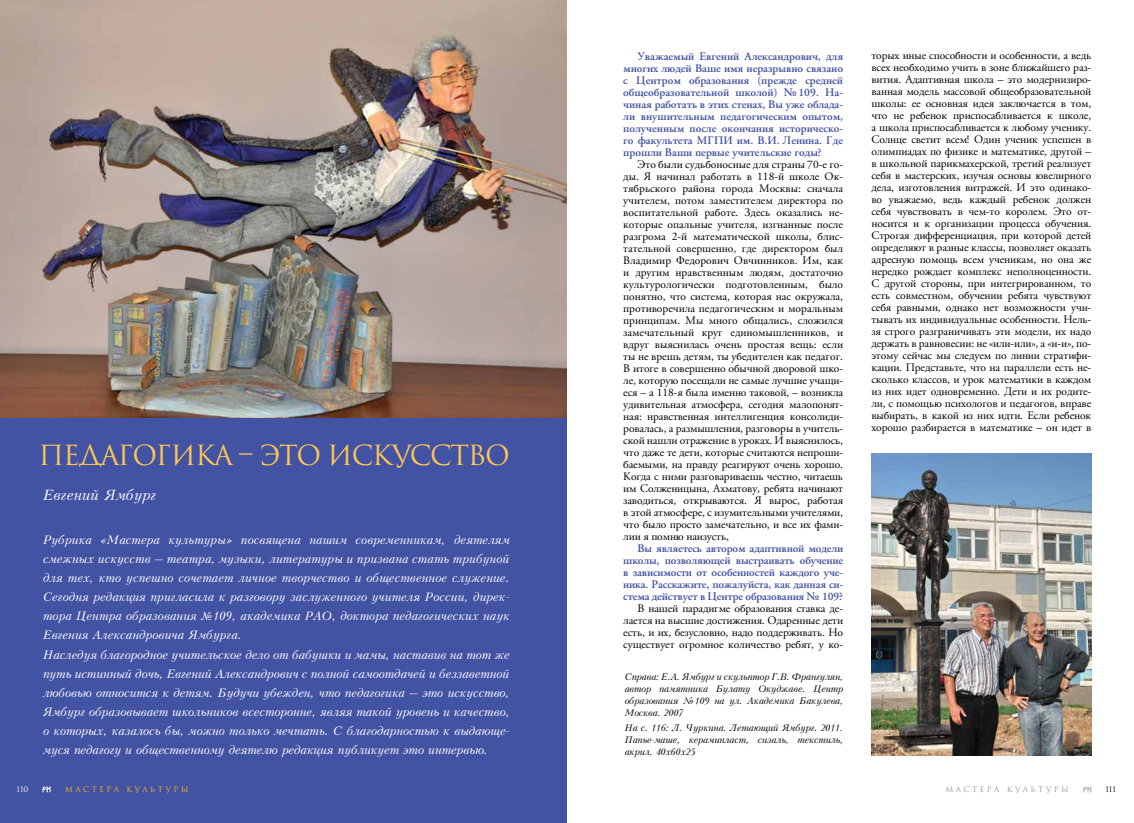
<style>
.page{position:relative;width:1134px;height:823px;background:#fff}
.page>*{position:absolute;margin:0;border:0;box-sizing:border-box;transform-origin:0 0}
.t1{font:27px "Romul";letter-spacing:-.05em;color:#ffc853}
.t2{font:italic 14px "Kudryashev";color:#fff}
.t3{font:11.5px/12px "APC Garamond";letter-spacing:-.01em;color:#000;text-align:justify}
.t4{font:italic 11.5px/19px "Kudrashov";letter-spacing:-.01em;color:#fff}
.t5{font:600 11.5px/12px "APC Garamond";letter-spacing:-.005em;color:#4353a4;text-align:justify}
.t6{font:italic 9px/12px "Kudryashev";letter-spacing:-.02em;color:#000;text-align:justify}
.t7{font:7.5px "Romul";letter-spacing:.33em;color:#939598}
.t8{font:7.5px "Romul";letter-spacing:.33em;color:#fdba12}
.t9{font:7.5px "Romul";color:#000}
.t10{font:7.5px "Romul";color:#fff}
.s1{font-family:"Times"}
</style>
<div class="page">
<svg style="left:1083px;top:786px;width:8px;height:6px"></svg>
<div style="left:0;top:0;width:567px;height:822px;background:#4353a4"></div>
<svg style="left:43px;top:786px;width:8px;height:5px"></svg>
<img style="left:0;top:0;width:567px;height:417px">
<img style="left:872px;top:453px;width:219px;height:301px">
<h1 class="t1" style="left:38px;top:439px;width:473px">Педагогика – это искусство</h1>
<p class="t2" style="left:43px;top:486px;width:115px">Евгений Ямбург</p>
<p class="t4" style="left:43px;top:530px;width:468px">Рубрика «Мастера культуры» посвящена нашим современникам, деятелям смежных искусств – театра, музыки, литературы и призвана стать трибуной для тех, кто успешно сочетает личное творчество и общественное служение.<br>Сегодня редакция пригласила к разговору заслуженного учителя России, дирек&shy;тора Центра образования <span class="s1">№</span> 109, академика РАО, доктора педагогических наук Евгения Александровича Ямбурга.<br>Наследуя благородное учительское дело от бабушки и мамы, наставив на тот же путь истинный дочь, Евгений Александрович с полной самоотдачей и беззаветной любовью относится к детям. Будучи убежден, что педагогика – это искусство, Ямбург образовывает школьников всесторонне, являя такой уровень и качество, о которых, казалось бы, можно только мечтать. С благодарностью к выдающе&shy;муся педагогу и общественному деятелю редакция публикует это интервью.</p>
<p class="t10" style="left:17px;top:784px;width:13px">110</p>
<p class="t8" style="left:65px;top:784px;width:125px">мастера культуры</p>
<p class="t5" style="left:623px;top:49px;width:221px;text-indent:14px">Уважаемый Евгений Александрович, для многих людей Ваше имя неразрывно связано с Центром образования (прежде средней общеобразовательной школой) №109. На&shy;чиная работать в этих стенах, Вы уже облада&shy;ли внушительным педагогическим опытом, полученным после окончания историческо&shy;го факультета МГПИ им. В.И. Ленина. Где прошли Ваши первые учительские годы?</p>
<p class="t3" style="left:623px;top:158px;width:221px;text-indent:14px">Это были судьбоносные для страны 70-е го&shy;ды. Я начинал работать в 118-й школе Ок&shy;тябрьского района города Москвы: сначала учителем, потом заместителем директора по воспитательной работе. Здесь оказались не&shy;которые опальные учителя, изгнанные после разгрома 2-й математической школы, блис&shy;тательной совершенно, где директором был Владимир Федорович Овчинников. Им, как и другим нравственным людям, достаточно культурологически подготовленным, было понятно, что система, которая нас окружала, противоречила педагогическим и моральным принципам. Мы много общались, сложился замечательный круг единомышленников, и вдруг выяснилась очень простая вещь: если ты не врешь детям, ты убедителен как педагог.<br>В итоге в совершенно обычной дворовой шко&shy;ле, которую посещали не самые лучшие учащи&shy;еся – а 118-я была именно таковой, – возникла удивительная атмосфера, сегодня малопонят&shy;ная: нравственная интеллигенция консолиди&shy;ровалась, а размышления, разговоры в учитель&shy;ской нашли отражение в уроках. И выяснилось, что даже те дети, которые считаются непроши&shy;баемыми, на правду реагируют очень хорошо.<br>Когда с ними разговариваешь честно, читаешь им Солженицына, Ахматову, ребята начинают заводиться, открываются. Я вырос, работая в этой атмосфере, с изумительными учителями, что было просто замечательно, и все их фами&shy;лии я помню наизусть,</p>
<p class="t5" style="left:623px;top:541px;width:221px;text-indent:14px">Вы являетесь автором адаптивной модели школы, позволяющей выстраивать обучение в зависимости от особенностей каждого уче&shy;ника. Расскажите, пожалуйста, как данная си&shy;стема действует в Центре образования № 109?</p>
<p class="t3" style="left:623px;top:601px;width:221px;text-indent:14px">В нашей парадигме образования ставка де&shy;лается на высшие достижения. Одаренные дети есть, и их, безусловно, надо поддерживать. Но существует огромное количество ребят, у ко-</p>
<p class="t6" style="left:625px;top:671px;width:220px">Справа: Е.А. Ямбург и скульптор Г.В. Франгулян, автор памятника Булату Окуджаве. Центр образования №109 на ул. Академика Бакулева, Москва. 2007</p>
<p class="t6" style="left:625px;top:721px;width:220px">На с. 116: Л. Чуркина. Летающий Ямбург. 2011.<br>Папье-маше, керамипласт, сизаль, текстиль, акрил. 40х60х25</p>
<p class="t3" style="left:871px;top:49px;width:221px">торых иные способности и особенности, а ведь всех необходимо учить в зоне ближайшего раз&shy;вития. Адаптивная школа – это модернизиро&shy;ванная модель массовой общеобразовательной школы: ее основная идея заключается в том, что не ребенок приспосабливается к школе, а школа приспосабливается к любому ученику.<br>Солнце светит всем! Один ученик успешен в олимпиадах по физике и математике, другой – в школьной парикмахерской, третий реализует себя в мастерских, изучая основы ювелирного дела, изготовления витражей. И это одинако&shy;во уважаемо, ведь каждый ребенок должен себя чувствовать в чем-то королем. Это от&shy;носится и к организации процесса обучения.<br>Строгая дифференциация, при которой детей определяют в разные классы, позволяет оказать адресную помощь всем ученикам, но она же нередко рождает комплекс неполноценности.<br>С другой стороны, при интегрированном, то есть совместном, обучении ребята чувствуют себя равными, однако нет возможности учи&shy;тывать их индивидуальные особенности. Нель&shy;зя строго разграничивать эти модели, их надо держать в равновесии: не «или-или», а «и-и», по&shy;этому сейчас мы следуем по линии стратифи&shy;кации. Представьте, что на параллели есть не&shy;сколько классов, и урок математики в каждом из них идет одновременно. Дети и их родите&shy;ли, с помощью психологов и педагогов, вправе выбирать, в какой из них идти. Если ребенок хорошо разбирается в математике – он идет в</p>
<p class="t7" style="left:945px;top:784px;width:125px">мастера культуры</p>
<p class="t9" style="left:1105px;top:784px;width:12px">111</p>
</div>
